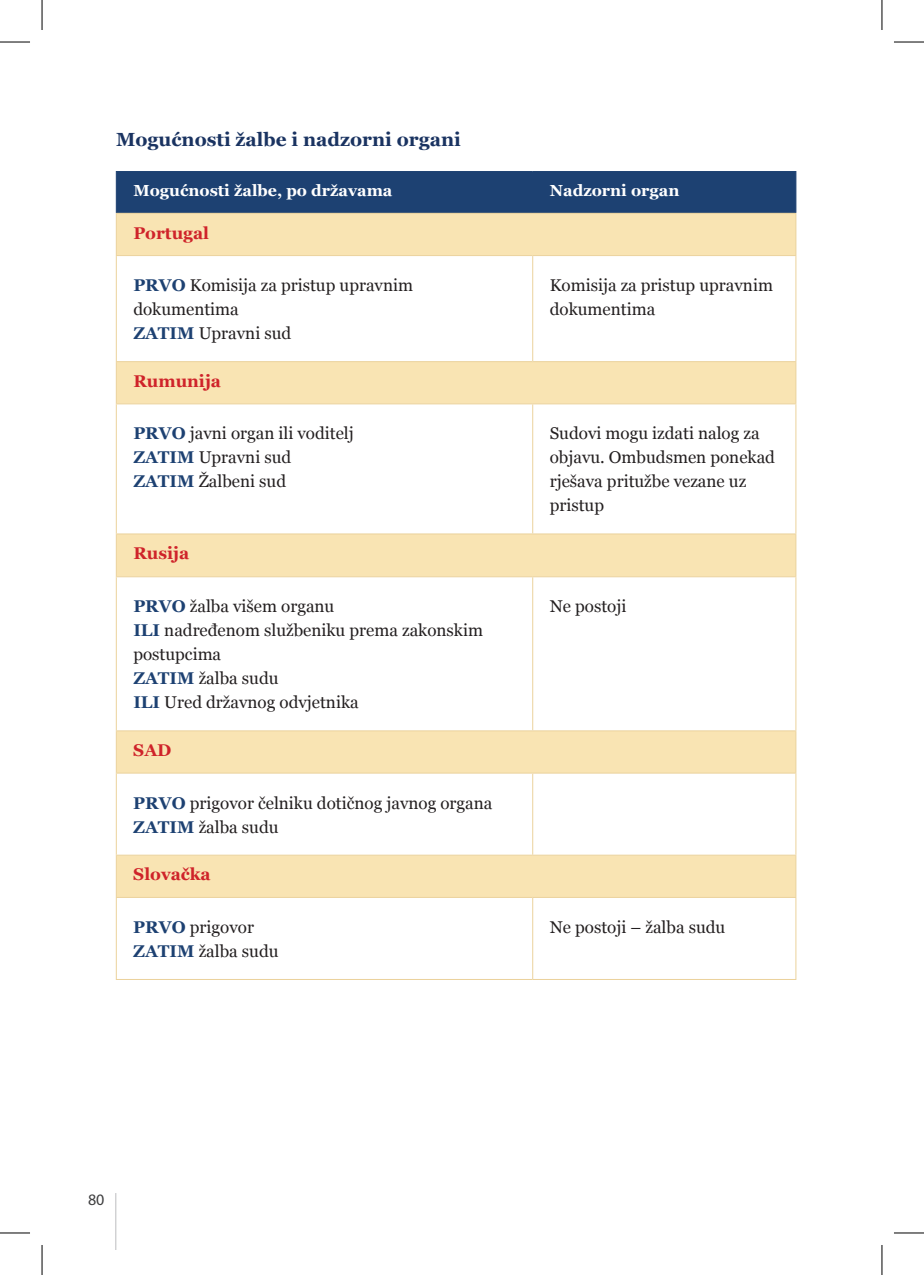
<style>
.page{position:relative;width:924px;height:1275px;background:#fff}
.page>*{position:absolute;margin:0;border:0;box-sizing:border-box;transform-origin:0 0}
.t1{font:700 19px "Georgia";color:#1a3361}
.t2{font:17px/24px "Georgia";color:#231f20}
.t3{font:700 17px "Georgia";color:#cf232a}
.t4{font:700 16px "Georgia";color:#fff}
.t5{font:16px "Myriad Pro";color:#3e3e3f}
.s1{font-weight:700;color:#1d4172}
</style>
<div class="page">
<hr style="left:115px;top:1193px;width:1px;height:57px;background:#bcbdc0">
<div style="left:117px;top:172px;width:678px;height:41px;background:#1d4172"></div>
<div style="left:117px;top:214px;width:678px;height:41px;background:#f9e4b3"></div>
<svg style="left:117px;top:256px;width:678px;height:723px"></svg>
<hr style="left:532px;top:172px;width:1px;height:41px;background:#1d4172">
<hr style="left:116px;top:214px;width:1px;height:41px;background:#ebd29c">
<hr style="left:795px;top:214px;width:1px;height:41px;background:#ebd29c">
<hr style="left:116px;top:255px;width:416px;height:1px;background:#ebd29c">
<hr style="left:116px;top:256px;width:1px;height:105px;background:#ebd29c">
<hr style="left:532px;top:255px;width:264px;height:1px;background:#ebd29c">
<hr style="left:532px;top:256px;width:1px;height:105px;background:#ebd29c">
<hr style="left:795px;top:256px;width:1px;height:105px;background:#ebd29c">
<hr style="left:116px;top:361px;width:416px;height:1px;background:#ebd29c">
<hr style="left:116px;top:362px;width:1px;height:41px;background:#ebd29c">
<hr style="left:532px;top:361px;width:264px;height:1px;background:#ebd29c">
<hr style="left:795px;top:362px;width:1px;height:41px;background:#ebd29c">
<hr style="left:116px;top:403px;width:416px;height:1px;background:#ebd29c">
<hr style="left:116px;top:404px;width:1px;height:129px;background:#ebd29c">
<hr style="left:532px;top:403px;width:264px;height:1px;background:#ebd29c">
<hr style="left:532px;top:404px;width:1px;height:129px;background:#ebd29c">
<hr style="left:795px;top:404px;width:1px;height:129px;background:#ebd29c">
<hr style="left:116px;top:533px;width:416px;height:1px;background:#ebd29c">
<hr style="left:116px;top:534px;width:1px;height:42px;background:#ebd29c">
<hr style="left:532px;top:533px;width:264px;height:1px;background:#ebd29c">
<hr style="left:795px;top:534px;width:1px;height:42px;background:#ebd29c">
<hr style="left:116px;top:576px;width:416px;height:1px;background:#ebd29c">
<hr style="left:116px;top:577px;width:1px;height:153px;background:#ebd29c">
<hr style="left:532px;top:576px;width:264px;height:1px;background:#ebd29c">
<hr style="left:532px;top:577px;width:1px;height:153px;background:#ebd29c">
<hr style="left:795px;top:577px;width:1px;height:153px;background:#ebd29c">
<hr style="left:116px;top:730px;width:416px;height:1px;background:#ebd29c">
<hr style="left:116px;top:731px;width:1px;height:41px;background:#ebd29c">
<hr style="left:532px;top:730px;width:264px;height:1px;background:#ebd29c">
<hr style="left:795px;top:731px;width:1px;height:41px;background:#ebd29c">
<hr style="left:116px;top:772px;width:416px;height:1px;background:#ebd29c">
<hr style="left:116px;top:773px;width:1px;height:81px;background:#ebd29c">
<hr style="left:532px;top:772px;width:264px;height:1px;background:#ebd29c">
<hr style="left:532px;top:773px;width:1px;height:81px;background:#ebd29c">
<hr style="left:795px;top:773px;width:1px;height:81px;background:#ebd29c">
<hr style="left:116px;top:854px;width:416px;height:1px;background:#ebd29c">
<hr style="left:116px;top:855px;width:1px;height:42px;background:#ebd29c">
<hr style="left:532px;top:854px;width:264px;height:1px;background:#ebd29c">
<hr style="left:795px;top:855px;width:1px;height:42px;background:#ebd29c">
<hr style="left:116px;top:897px;width:416px;height:1px;background:#ebd29c">
<hr style="left:116px;top:898px;width:1px;height:81px;background:#ebd29c">
<hr style="left:532px;top:897px;width:264px;height:1px;background:#ebd29c">
<hr style="left:532px;top:898px;width:1px;height:81px;background:#ebd29c">
<hr style="left:795px;top:898px;width:1px;height:81px;background:#ebd29c">
<hr style="left:116px;top:979px;width:416px;height:1px;background:#ebd29c">
<hr style="left:532px;top:979px;width:264px;height:1px;background:#ebd29c">
<hr style="left:116px;top:213px;width:416px;height:1px;background:#ebd29c">
<hr style="left:532px;top:213px;width:264px;height:1px;background:#ebd29c">
<hr style="left:116px;top:171px;width:416px;height:1px;background:#1d4172">
<hr style="left:116px;top:172px;width:1px;height:41px;background:#1d4172">
<hr style="left:532px;top:171px;width:264px;height:1px;background:#1d4172">
<hr style="left:795px;top:172px;width:1px;height:41px;background:#1d4172">
<hr style="left:0;top:42px;width:30px;height:1px;background:#000">
<hr style="left:893px;top:42px;width:30px;height:1px;background:#000">
<hr style="left:0;top:1232px;width:30px;height:1px;background:#000">
<hr style="left:893px;top:1232px;width:30px;height:1px;background:#000">
<hr style="left:42px;top:0;width:1px;height:30px;background:#000">
<hr style="left:42px;top:1245px;width:1px;height:30px;background:#000">
<hr style="left:881px;top:0;width:1px;height:30px;background:#000">
<hr style="left:881px;top:1245px;width:1px;height:30px;background:#000">
<p class="t1" style="left:116px;top:129px;width:346px">Mogućnosti žalbe i nadzorni organi</p>
<p class="t4" style="left:133px;top:182px;width:260px">Mogućnosti žalbe, po državama</p>
<p class="t4" style="left:549px;top:182px;width:131px">Nadzorni organ</p>
<p class="t3" style="left:133px;top:223px;width:77px">Portugal</p>
<p class="t2" style="left:133px;top:273px;width:281px"><span class="s1">PRVO</span> Komisija za pristup upravnim dokumentima<br><span class="s1">ZATIM</span> Upravni sud</p>
<p class="t2" style="left:549px;top:273px;width:225px">Komisija za pristup upravnim dokumentima</p>
<p class="t3" style="left:133px;top:371px;width:89px">Rumunija</p>
<p class="t2" style="left:133px;top:421px;width:222px"><span class="s1">PRVO</span> javni organ ili voditelj<br><span class="s1">ZATIM</span> Upravni sud<br><span class="s1">ZATIM</span> Žalbeni sud</p>
<p class="t2" style="left:549px;top:421px;width:227px">Sudovi mogu izdati nalog za objavu. Ombudsmen ponekad rješava pritužbe vezane uz pristup</p>
<p class="t3" style="left:133px;top:544px;width:57px">Rusija</p>
<p class="t2" style="left:133px;top:594px;width:351px"><span class="s1">PRVO</span> žalba višem organu<br><span class="s1">ILI</span> nadređenom službeniku prema zakonskim postupcima<br><span class="s1">ZATIM</span> žalba sudu<br><span class="s1">ILI</span> Ured državnog odvjetnika</p>
<p class="t2" style="left:549px;top:594px;width:78px">Ne postoji</p>
<p class="t3" style="left:133px;top:740px;width:40px">SAD</p>
<p class="t2" style="left:133px;top:790px;width:360px"><span class="s1">PRVO</span> prigovor čelniku dotičnog javnog organa<br><span class="s1">ZATIM</span> žalba sudu</p>
<p class="t3" style="left:133px;top:865px;width:79px">Slovačka</p>
<p class="t2" style="left:133px;top:915px;width:147px"><span class="s1">PRVO</span> prigovor<br><span class="s1">ZATIM</span> žalba sudu</p>
<p class="t2" style="left:549px;top:915px;width:177px">Ne postoji – žalba sudu</p>
<p class="t5" style="left:88px;top:1189px;width:18px">80</p>
</div>
